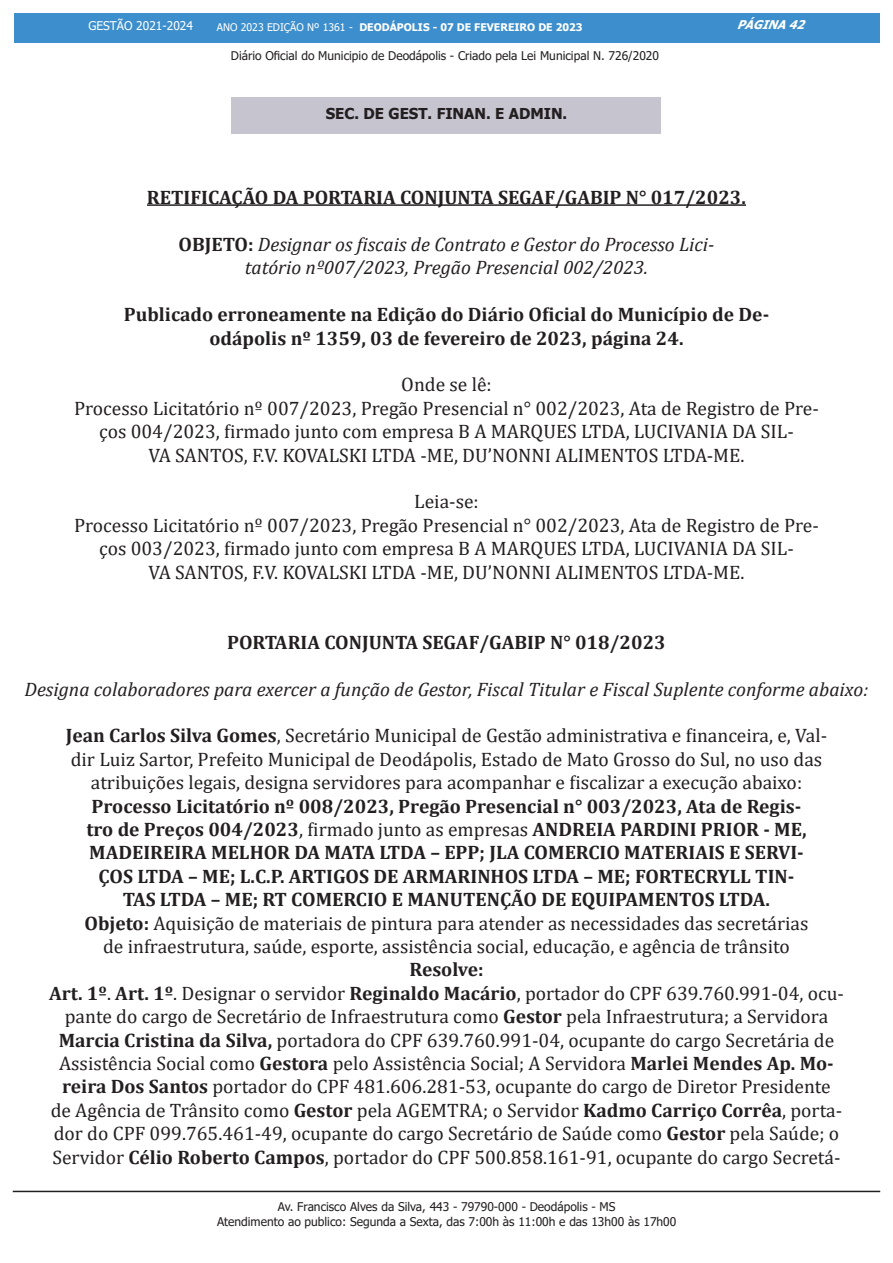
<style>
.page{position:relative;width:893px;height:1263px;background:#fff}
.page>*{position:absolute;margin:0;border:0;box-sizing:border-box;transform-origin:0 0}
.Eliton_Santos_170120{font:19.5px/23.4px "Cambria";color:#231f20;text-align:center}
.Eliton_Santos_170120-2{font:700 19.5px/23.4px "Cambria";color:#231f20;text-align:center}
.Eliton_Santos_170120-3{font:italic 19.5px/23.4px "Cambria";color:#231f20;text-align:center}
.t1{font:700 15px "Tahoma";color:#231f20}
.t2{font:12px/14.4px "Tahoma";color:#231f20;text-align:center}
.t3{font:12px "Tahoma";color:#fff}
.t4{font:italic 700 12px "Tahoma";color:#fff}
.t5{font:700 10.5px "Tahoma";color:#fff}
.s1{font-weight:400}
.s2{font-weight:700;font-style:normal}
.s3{font-weight:700}
</style>
<div class="page">
<div style="left:14px;top:14px;width:865px;height:29px;background:#3c8ecc"></div>
<hr style="left:13px;top:1191px;width:867px;height:1px;background:#231f20">
<hr style="left:147px;top:204px;width:599px;height:2px;background:#231f20">
<div style="left:232px;top:98px;width:429px;height:36px;background:#c6c4cf"></div>
<p class="t3" style="left:88px;top:18px;width:106px">GESTÃO 2021-2024</p>
<p class="t5" style="left:217px;top:20px;width:367px"><span class="s1">ANO 2023 EDIÇÃO Nº 1361 -</span> DEODÁPOLIS - 07 DE FEVEREIRO DE 2023</p>
<p class="t4" style="left:737px;top:16px;width:75px">PÁGINA42</p>
<p class="t2" style="left:231px;top:49px;width:430px">Diário Oficial do Municipio de Deodápolis - Criado pela Lei Municipal N. 726/2020</p>
<p class="t1" style="left:326px;top:103px;width:243px">SEC. DE GEST. FINAN. E ADMIN.</p>
<p class="Eliton_Santos_170120-2" style="left:147px;top:185px;width:600px">RETIFICAÇÃO DA PORTARIA CONJUNTA SEGAF/GABIP N° 017/2023.</p>
<p class="Eliton_Santos_170120-3" style="left:179px;top:232px;width:537px"><span class="s2">OBJETO:</span> Designar os fiscais de Contrato e Gestor do Processo Lici&shy;tatório nº007/2023, Pregão Presencial 002/2023.</p>
<p class="Eliton_Santos_170120-2" style="left:124px;top:302px;width:647px">Publicado erroneamente na Edição do Diário Oficial do Município de De&shy;odápolis nº 1359, 03 de fevereiro de 2023, página 24.</p>
<p class="Eliton_Santos_170120" style="left:401px;top:373px;width:92px">Onde se lê:</p>
<p class="Eliton_Santos_170120" style="left:74px;top:396px;width:746px">Processo Licitatório nº 007/2023, Pregão Presencial n° 002/2023, Ata de Registro de Pre&shy;ços 004/2023, firmado junto com empresa B A MARQUES LTDA, LUCIVANIA DA SIL-<br>VA SANTOS, F.V. KOVALSKI LTDA -ME, DU’NONNI ALIMENTOS LTDA-ME.</p>
<p class="Eliton_Santos_170120" style="left:414px;top:490px;width:66px">Leia-se:</p>
<p class="Eliton_Santos_170120" style="left:74px;top:513px;width:746px">Processo Licitatório nº 007/2023, Pregão Presencial n° 002/2023, Ata de Registro de Pre&shy;ços 003/2023, firmado junto com empresa B A MARQUES LTDA, LUCIVANIA DA SIL-<br>VA SANTOS, F.V. KOVALSKI LTDA -ME, DU’NONNI ALIMENTOS LTDA-ME.</p>
<p class="Eliton_Santos_170120-2" style="left:227px;top:630px;width:440px">PORTARIA CONJUNTA SEGAF/GABIP N° 018/2023</p>
<p class="Eliton_Santos_170120-3" style="left:25px;top:676px;width:845px">Designa colaboradores para exercer a função de Gestor, Fiscal Titular e Fiscal Suplente conforme abaixo:</p>
<p class="Eliton_Santos_170120" style="left:66px;top:724px;width:763px"><span class="s3">Jean Carlos Silva Gomes</span>, Secretário Municipal de Gestão administrativa e financeira, e, Val&shy;dir Luiz Sartor, Prefeito Municipal de Deodápolis, Estado de Mato Grosso do Sul, no uso das atribuições legais, designa servidores para acompanhar e fiscalizar a execução abaixo:</p>
<p class="Eliton_Santos_170120-2" style="left:86px;top:793px;width:722px">Processo Licitatório nº 008/2023, Pregão Presencial n° 003/2023, Ata de Regis&shy;tro de Preços 004/2023<span class="s1">, firmado junto as empresas</span> ANDREIA PARDINI PRIOR - ME, MADEIREIRA MELHOR DA MATA LTDA – EPP; JLA COMERCIO MATERIAIS E SERVI-ÇOS LTDA – ME; L.C.P. ARTIGOS DE ARMARINHOS LTDA – ME; FORTECRYLL TIN-TAS LTDA – ME; RT COMERCIO E MANUTENÇÃO DE EQUIPAMENTOS LTDA.</p>
<p class="Eliton_Santos_170120" style="left:84px;top:911px;width:725px"><span class="s3">Objeto:</span> Aquisição de materiais de pintura para atender as necessidades das secretárias de infraestrutura, saúde, esporte, assistência social, educação, e agência de trânsito</p>
<p class="Eliton_Santos_170120-2" style="left:409px;top:957px;width:76px">Resolve:</p>
<p class="Eliton_Santos_170120" style="left:49px;top:981px;width:796px"><span class="s3">Art. 1º</span>. <span class="s3">Art. 1º</span>. Designar o servidor <span class="s3">Reginaldo Macário</span>, portador do CPF 639.760.991-04, ocu&shy;pante do cargo de Secretário de Infraestrutura como <span class="s3">Gestor</span> pela Infraestrutura; a Servidora <span class="s3">Marcia Cristina da Silva,</span> portadora do CPF 639.760.991-04, ocupante do cargo Secretária de Assistência Social como <span class="s3">Gestora</span> pelo Assistência Social; A Servidora <span class="s3">Marlei Mendes Ap. Mo&shy;reira Dos Santos</span> portador do CPF 481.606.281-53, ocupante do cargo de Diretor Presidente<br>de Agência de Trânsito como <span class="s3">Gestor</span> pela AGEMTRA; o Servidor <span class="s3">Kadmo Carriço Corrêa</span>, porta&shy;dor do CPF 099.765.461-49, ocupante do cargo Secretário de Saúde como <span class="s3">Gestor</span> pela Saúde; o Servidor <span class="s3">Célio Roberto Campos</span>, portador do CPF 500.858.161-91, ocupante do cargo Secretá-</p>
<p class="t2" style="left:217px;top:1200px;width:461px">Av. Francisco Alves da Silva, 443 - 79790-000 - Deodápolis - MS<br>Atendimento ao publico: Segunda a Sexta, das 7:00h às 11:00h e das 13h00 às 17h00</p>
</div>
